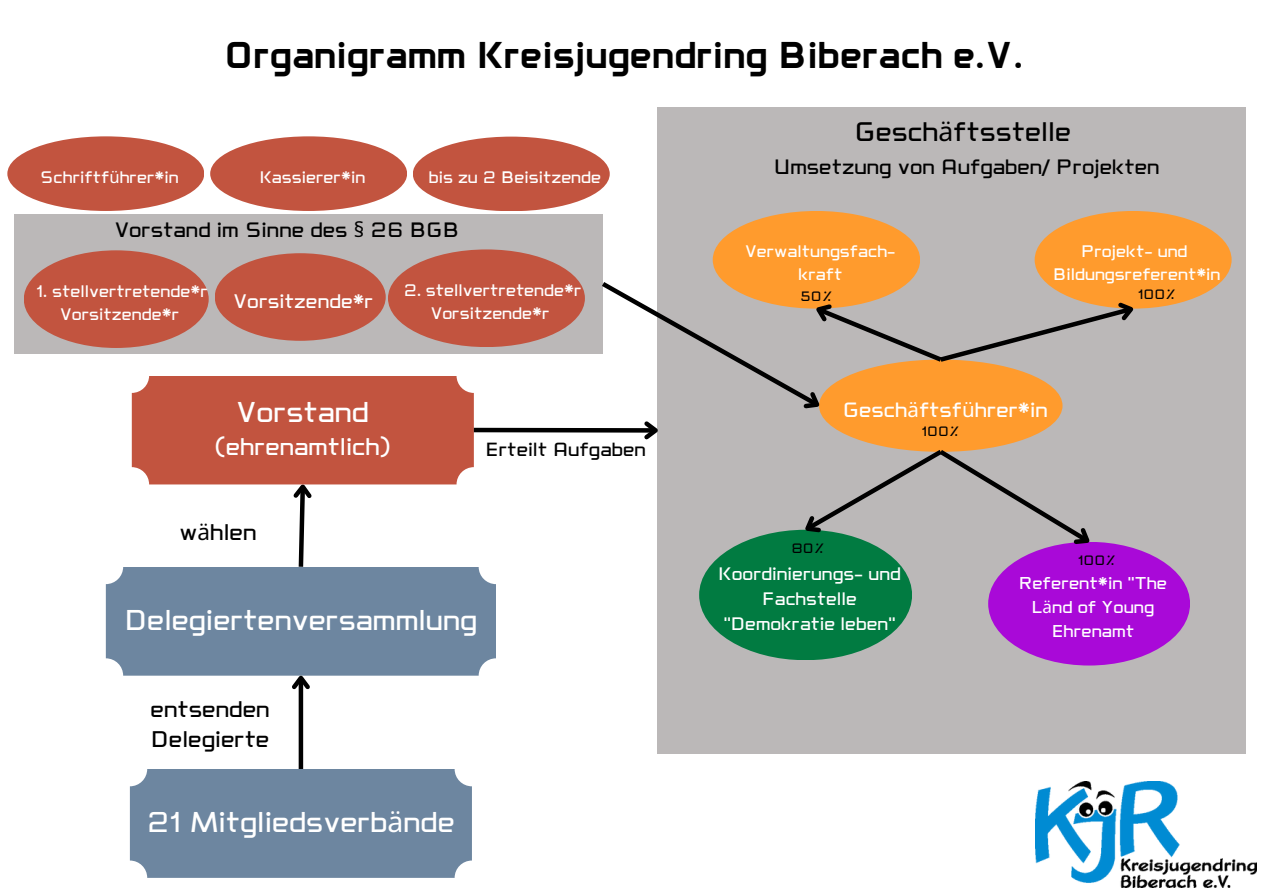
<style>
.page{position:relative;width:1263px;height:894px;background:#fff}
.page>*{position:absolute;margin:0;border:0;box-sizing:border-box;transform-origin:0 0}
.t1{font:34.8px "RTL Nora Bold";color:#000}
.t2{font:28.5px "RTL Nora Regular";color:#fff}
.t3{font:26.7px "RTL Nora Regular";color:#000}
.t4{font:24px "RTL Nora Regular";color:#fff}
.t5{font:22.5px/30.3px "RTL Nora Regular";color:#000}
.t6{font:20.7px "RTL Nora Regular";color:#000}
.t7{font:20.55px "RTL Nora Regular";color:#fff}
.t8{font:19.5px "RTL Nora Regular";color:#fff}
.t9{font:18.9px "RTL Nora Regular";color:#000}
.t10{font:18px/24.9px "RTL Nora Regular";color:#fff;text-align:center}
.t11{font:17.1px/23.5px "RTL Nora Regular";color:#fff;text-align:center}
.t12{font:16.65px/23px "RTL Nora Regular";color:#fff;text-align:center}
.t13{font:13.5px "RTL Nora Regular";color:#000}
.s1{font-family:"Noto Sans"}
</style>
<div class="page">
<div style="left:130px;top:768px;width:342px;height:109px;background:#6d86a0;border-radius:17px"></div>
<div style="left:106px;top:566px;width:390px;height:109px;background:#6d86a0;border-radius:17px"></div>
<hr style="left:299px;top:677px;width:4px;height:91px;background:#000">
<svg style="left:288px;top:675px;width:26px;height:18px"></svg>
<svg style="left:289px;top:484px;width:27px;height:83px"></svg>
<div style="left:132px;top:375px;width:342px;height:109px;background:#c2543f;border-radius:17px"></div>
<div style="left:658px;top:107px;width:588px;height:646px;background:#bbb8b8"></div>
<div style="left:14px;top:214px;width:589px;height:139px;background:#bbb8b8"></div>
<div style="left:215px;top:253px;width:171px;height:88px;background:#c2543f;border-radius:50%"></div>
<div style="left:24px;top:250px;width:185px;height:98px;background:#c2543f;border-radius:50%"></div>
<div style="left:388px;top:249px;width:197px;height:98px;background:#c2543f;border-radius:50%"></div>
<div style="left:210px;top:136px;width:197px;height:75px;background:#c2543f;border-radius:50%"></div>
<div style="left:7px;top:136px;width:197px;height:75px;background:#c2543f;border-radius:50%"></div>
<div style="left:413px;top:136px;width:197px;height:75px;background:#c2543f;border-radius:50%"></div>
<div style="left:1035px;top:211px;width:197px;height:97px;background:#ff9b2d;border-radius:50%"></div>
<div style="left:713px;top:211px;width:207px;height:97px;background:#ff9b2d;border-radius:50%"></div>
<div style="left:988px;top:541px;width:202px;height:124px;background:#a909d8;border-radius:50%"></div>
<div style="left:699px;top:529px;width:213px;height:131px;background:#017b41;border-radius:50%"></div>
<img style="left:1036px;top:781px;width:220px;height:106px">
<div style="left:474px;top:427px;width:182px;height:5px;background:#000"></div>
<svg style="left:597px;top:278px;width:544px;height:277px"></svg>
<h4 class="t1" style="left:224px;top:37px;width:800px">Organigramm Kreisjugendring Biberach e.V.</h4>
<p class="t12" style="left:40px;top:166px;width:140px">Schriftf<span class="s1">ü</span>hrer*in</p>
<h4 class="t12" style="left:259px;top:166px;width:107px">Kassierer*in</h4>
<p class="t12" style="left:429px;top:166px;width:174px">bis zu 2 Beisitzende</p>
<h4 class="t6" style="left:115px;top:218px;width:346px">Vorstand im Sinne des <span class="s1">§</span> 26 BGB</h4>
<p class="t12" style="left:37px;top:280px;width:173px">1. stellvertretende*r<br>Vorsitzende*r</p>
<p class="t12" style="left:404px;top:279px;width:179px">2. stellvertretende*r<br>Vorsitzende*r</p>
<p class="t8" style="left:234px;top:290px;width:141px">Vorsitzende*r</p>
<h4 class="t2" style="left:237px;top:396px;width:134px">Vorstand</h4>
<h4 class="t4" style="left:215px;top:433px;width:177px">(ehrenamtlich)</h4>
<h4 class="t5" style="left:180px;top:518px;width:78px">w<span class="s1">ä</span>hlen</h4>
<h4 class="t9" style="left:485px;top:439px;width:162px">Erteilt Aufgaben</h4>
<h4 class="t2" style="left:124px;top:604px;width:354px">Delegiertenversammlung</h4>
<h4 class="t5" style="left:151px;top:694px;width:121px">entsenden<br>Delegierte</h4>
<h1 class="t2" style="left:147px;top:806px;width:309px">21 Mitgliedsverb<span class="s1">ä</span>nde</h1>
<h4 class="t3" style="left:854px;top:117px;width:218px">Gesch<span class="s1">ä</span>ftsstelle</h4>
<h4 class="t6" style="left:774px;top:155px;width:387px">Umsetzung von Aufgaben/ Projekten</h4>
<h4 class="t12" style="left:745px;top:241px;width:152px">Verwaltungsfach&shy;kraft</h4>
<h4 class="t13" style="left:800px;top:289px;width:34px">50%</h4>
<h4 class="t12" style="left:1053px;top:241px;width:169px">Projekt- und<br>Bildungsreferent*in</h4>
<p class="t13" style="left:1138px;top:287px;width:40px">100%</p>
<p class="t7" style="left:843px;top:398px;width:207px">Gesch<span class="s1">ä</span>ftsf<span class="s1">ü</span>hrer*in</p>
<h3 class="t13" style="left:922px;top:423px;width:40px">100%</h3>
<p class="t13" style="left:791px;top:540px;width:35px">80%</p>
<h4 class="t10" style="left:718px;top:562px;width:184px">Koordinierungs- und<br>Fachstelle "Demokratie leben"</h4>
<p class="t13" style="left:1078px;top:552px;width:40px">100%</p>
<h4 class="t11" style="left:1019px;top:572px;width:150px">Referent*in "The<br>L<span class="s1">ä</span>nd of Young<br>Ehrenamt</h4>
</div>
